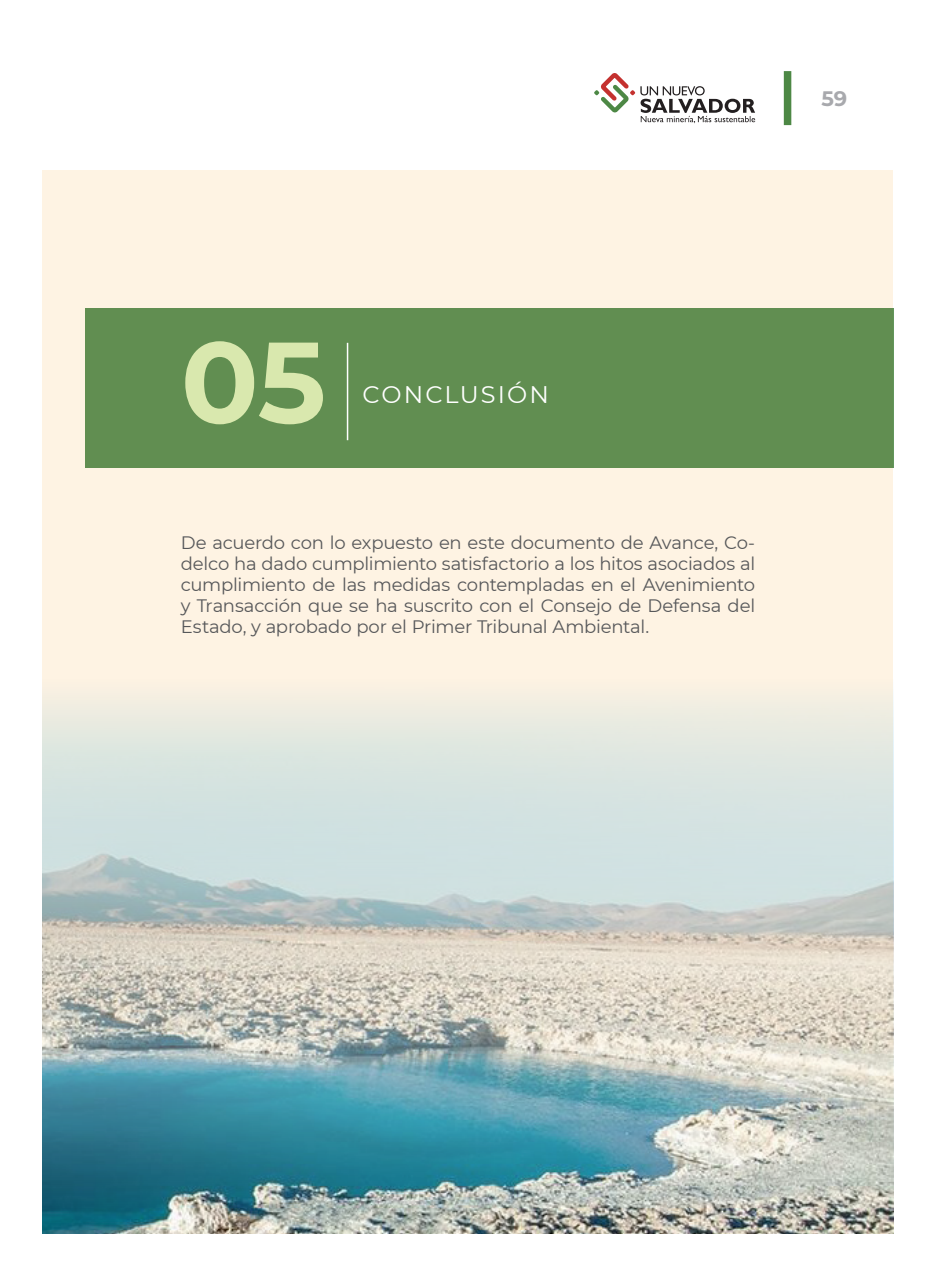
<style>
.page{position:relative;width:936px;height:1276px;background:#fff}
.page>*{position:absolute;margin:0;border:0;box-sizing:border-box;transform-origin:0 0}
.Heading_1{font:700 114.75px "Montserrat";color:#d9e8ae}
.Heading_1-2{font:24px "Montserrat";letter-spacing:.085em;color:#fff}
.t1{font:700 21px "Montserrat";color:#a8a9ad}
.t2{font:18px/21px "Montserrat";letter-spacing:-.01em;color:#57585a;text-align:justify}
</style>
<div class="page">
<div style="left:783px;top:71px;width:8px;height:54px;background:#4d8845"></div>
<svg style="left:594px;top:73px;width:161px;height:50px"></svg>
<div style="left:43px;top:170px;width:850px;height:1021px;background:#fef3e3"></div>
<div style="left:85px;top:308px;width:808px;height:159px;background:#618e51"></div>
<hr style="left:347px;top:343px;width:1px;height:97px;background:#fff">
<img style="left:43px;top:700px;width:850px;height:533px">
<p class="t1" style="left:821px;top:84px;width:27px">59</p>
<p class="Heading_1" style="left:181px;top:299px;width:147px">05</p>
<p class="Heading_1-2" style="left:362px;top:378px;width:188px">CONCLUSIÓN</p>
<p class="t2" style="left:181px;top:531px;width:576px">De acuerdo con lo expuesto en este documento de Avance, Co&shy;delco ha dado cumplimiento satisfactorio a los hitos asociados al cumplimiento de las medidas contempladas en el Avenimiento y Transacción que se ha suscrito con el Consejo de Defensa del Estado, y aprobado por el Primer Tribunal Ambiental.</p>
</div>
